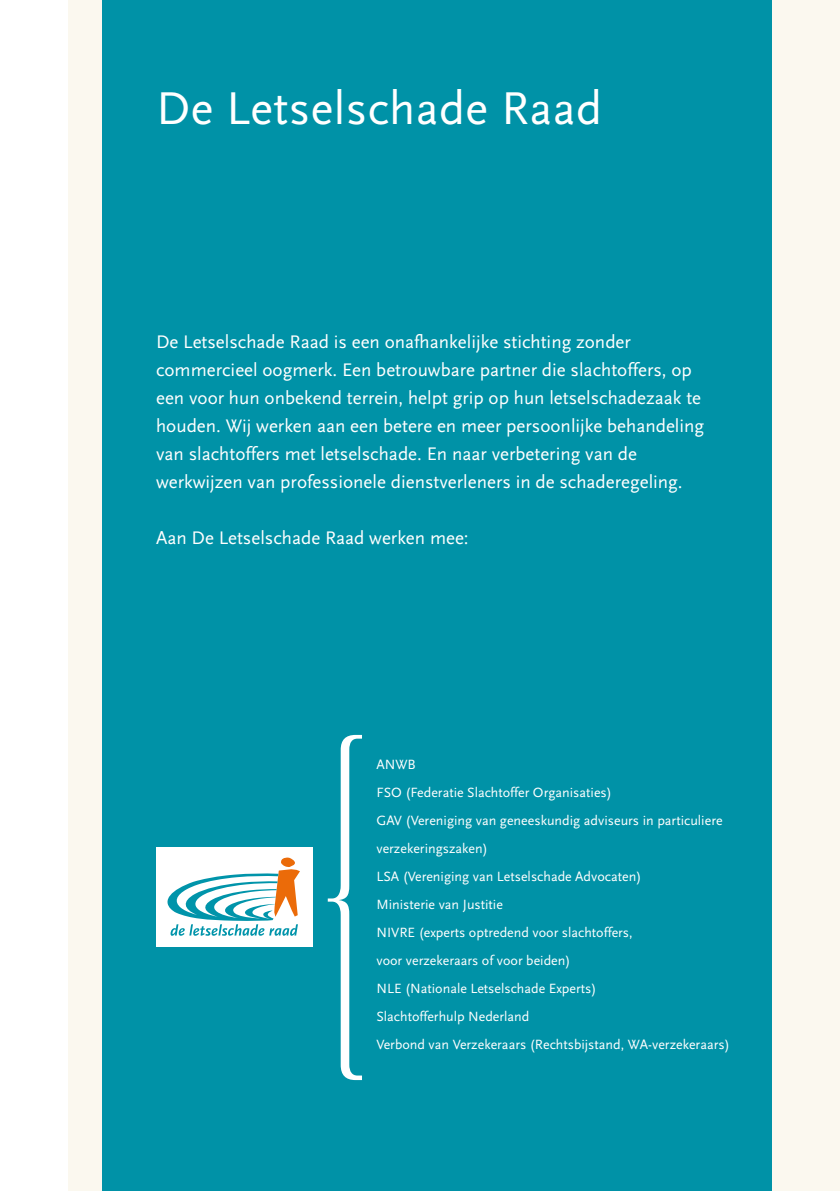
<style>
.page{position:relative;width:840px;height:1191px;background:#fff}
.page>*{position:absolute;margin:0;border:0;box-sizing:border-box;transform-origin:0 0}
.t1{font:48px "Scala Sans";letter-spacing:.01em;color:#fff}
.t2{font:19px/28px "Scala Sans";color:#fff}
.t3{font:14px/28px "Scala Sans";color:#fff}
</style>
<div class="page">
<div style="left:68px;top:0;width:771px;height:1191px;background:#fbf8ef"></div>
<hr style="left:839px;top:0;width:1px;height:1191px;background:#fbf8ef">
<div style="left:102px;top:0;width:669px;height:1191px;background:#0092a7"></div>
<div style="left:156px;top:847px;width:156px;height:99px;background:#fff"></div>
<svg style="left:167px;top:857px;width:133px;height:78px"></svg>
<svg style="left:327px;top:735px;width:35px;height:345px"></svg>
<h1 class="t1" style="left:156px;top:82px;width:447px">De Letselschade Raad</h1>
<p class="t2" style="left:156px;top:328px;width:549px">De Letselschade Raad is een onafhankelijke stichting zonder commercieel oogmerk. Een betrouwbare partner die slachtoffers, op een voor hun onbekend terrein, helpt grip op hun letselschadezaak te houden. Wij werken aan een betere en meer persoonlijke behandeling van slachtoffers met letselschade. En naar verbetering van de werkwijzen van professionele dienstverleners in de schaderegeling.</p>
<p class="t2" style="left:156px;top:524px;width:314px">Aan De Letselschade Raad werken mee:</p>
<p class="t3" style="left:376px;top:750px;width:354px">ANWB<br>FSO (Federatie Slachtoffer Organisaties)<br>GAV (Vereniging van geneeskundig adviseurs in particuliere verzekeringszaken)<br>LSA (Vereniging van Letselschade Advocaten)<br>Ministerie van Justitie<br>NIVRE (experts optredend voor slachtoffers,<br>voor verzekeraars of voor beiden)<br>NLE (Nationale Letselschade Experts)<br>Slachtofferhulp Nederland<br>Verbond van Verzekeraars (Rechtsbijstand, WA-verzekeraars)</p>
</div>
